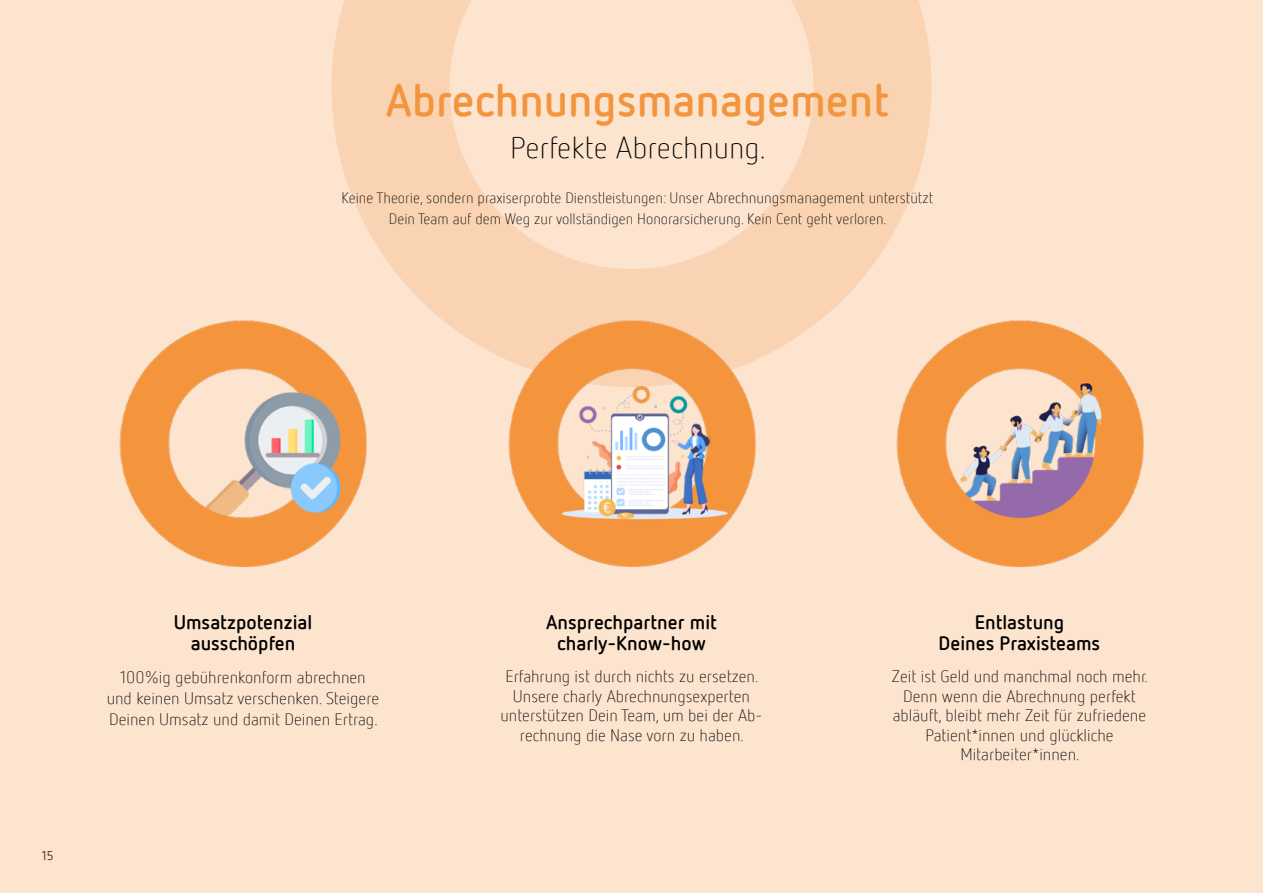
<style>
.page{position:relative;width:1263px;height:893px;background:#fce4cf}
.page>*{position:absolute;margin:0;border:0;box-sizing:border-box;transform-origin:0 0}
.t1{font:700 45px "Netto Pro";color:#f3953f}
.t2{font:300 30px "Netto Pro";color:#000}
.t3{font:700 19.5px/21px "Netto Pro";color:#000;text-align:center}
.t4{font:300 16.5px/19.5px "Netto Pro";color:#000;text-align:center}
.t5{font:300 15px/21px "Netto Pro";color:#000;text-align:center}
.t6{font:12.75px "Netto Pro";color:#000}
</style>
<div class="page">
<svg style="left:331px;top:0;width:600px;height:360px"></svg>
<img style="left:119px;top:282px;width:249px;height:285px">
<img style="left:507px;top:282px;width:249px;height:285px">
<img style="left:894px;top:282px;width:250px;height:285px">
<h1 class="t1" style="left:386px;top:70px;width:504px">Abrechnungsmanagement</h1>
<h2 class="t2" style="left:510px;top:129px;width:257px">Perfekte Abrechnung.</h2>
<p class="t5" style="left:341px;top:187px;width:593px">Keine Theorie, sondern praxiserprobte Dienstleistungen: Unser Abrechnungsmanagement unterstützt<br>Dein Team auf dem Weg zur vollständigen Honorarsicherung. Kein Cent geht verloren.</p>
<p class="t6" style="left:42px;top:847px;width:13px">15</p>
<p class="t3" style="left:174px;top:611px;width:140px">Umsatzpotenzial ausschöpfen</p>
<p class="t4" style="left:107px;top:666px;width:274px;line-height:21px">100%ig gebührenkonform abrechnen und keinen Umsatz verschenken. Steigere<br>Deinen Umsatz und damit Deinen Ertrag.</p>
<p class="t3" style="left:546px;top:611px;width:172px">Ansprechpartner mit charly-Know-how</p>
<p class="t4" style="left:500px;top:666px;width:264px">Erfahrung ist durch nichts zu ersetzen.<br>Unsere charly Abrechnungsexperten unterstützen Dein Team, um bei der Ab&shy;rechnung die Nase vorn zu haben.</p>
<p class="t3" style="left:939px;top:611px;width:163px">Entlastung<br>Deines Praxisteams</p>
<p class="t4" style="left:892px;top:666px;width:257px">Zeit ist Geld und manchmal noch mehr.<br>Denn wenn die Abrechnung perfekt abläuft, bleibt mehr Zeit für zufriedene<br>Patient*innen und glückliche<br>Mitarbeiter*innen.</p>
</div>
